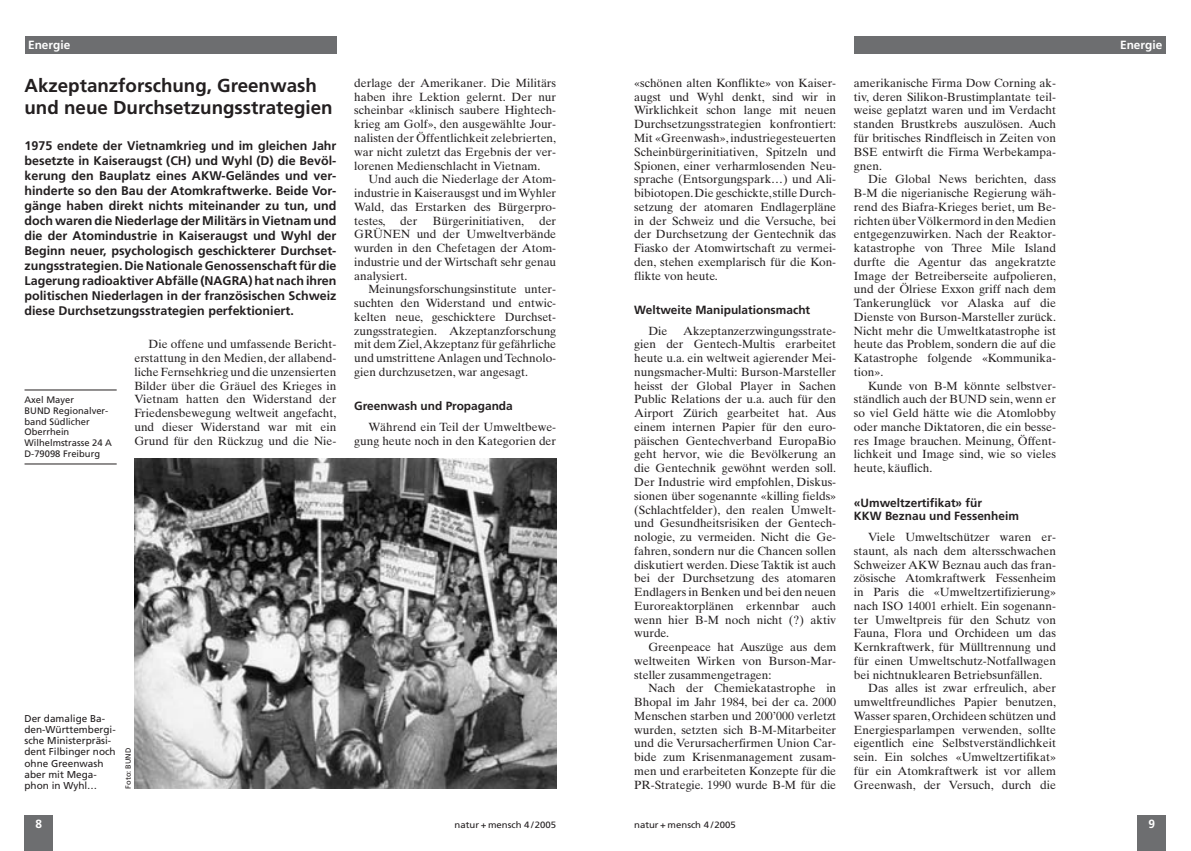
<style>
.page{position:relative;width:1191px;height:851px;background:#fff}
.page>*{position:absolute;margin:0;border:0;box-sizing:border-box;transform-origin:0 0}
.t1{font:700 18.75px/21.2px "Frutiger";color:#231f20}
.t2{font:700 12.5px/15px "Frutiger";color:#231f20;text-align:justify}
.t3{font:11.88px/13.8px "Times Ten";color:#231f20;text-align:justify}
.t4{font:700 11.88px/13.8px "Frutiger";color:#231f20}
.t5{font:700 11.88px "Frutiger";color:#fff}
.t6{font:10px/11.2px "Frutiger";color:#231f20}
.t7{font:9.38px/10.6px "Frutiger";color:#231f20}
.t8{font:9.12px "Frutiger";color:#231f20;scale:1.05 1}
.t9{font:7.5px "Frutiger";color:#231f20}
</style>
<div class="page">
<div style="left:1137px;top:815px;width:28px;height:35px;background:#6d6e70"></div>
<div style="left:854px;top:36px;width:311px;height:17px;background:#6d6e70"></div>
<div style="left:25px;top:815px;width:28px;height:35px;background:#6d6e70"></div>
<div style="left:25px;top:36px;width:311px;height:17px;background:#6d6e70"></div>
<hr style="left:25px;top:389px;width:92px;height:1px;background:#231f20">
<hr style="left:25px;top:463px;width:92px;height:1px;background:#231f20">
<img style="left:134px;top:458px;width:422px;height:330px">
<p class="t5" style="left:28px;top:40px;width:44px">Energie</p>
<h1 class="t1" style="left:25px;top:77px;width:309px">Akzeptanzforschung, Greenwash und neue Durchsetzungsstrategien</h1>
<p class="t2" style="left:25px;top:139px;width:313px">1975 endete der Vietnamkrieg und im gleichen Jahr besetzte in Kaiseraugst (CH) und Wyhl (D) die Bevöl&shy;kerung den Bauplatz eines AKW-Geländes und ver&shy;hinderte so den Bau der Atomkraftwerke. Beide Vor&shy;gänge haben direkt nichts miteinander zu tun, und doch waren die Niederlage der Militärs in Vietnam und die der Atomindustrie in Kaiseraugst und Wyhl der Beginn neuer, psychologisch geschickterer Durchset&shy;zungsstrategien. Die Nationale Genossenschaft für die Lagerung radioaktiver Abfälle (NAGRA) hat nach ihren politischen Niederlagen in der französischen Schweiz diese Durchsetzungsstrategien perfektioniert.</p>
<p class="t7" style="left:25px;top:395px;width:89px">Axel Mayer<br>BUND Regionalver&shy;band Südlicher<br>Oberrhein<br>Wilhelmstrasse 24 A<br>D-79098 Freiburg</p>
<p class="t3" style="left:134px;top:338px;width:203px;text-indent:14px">Die offene und umfassende Bericht&shy;erstattung in den Medien, der allabend&shy;liche Fernsehkrieg und die unzensierten Bilder über die Gräuel des Krieges in Vietnam hatten den Widerstand der Friedensbewegung weltweit angefacht, und dieser Widerstand war mit ein Grund für den Rückzug und die Nie-</p>
<p class="t3" style="left:354px;top:77px;width:203px">derlage der Amerikaner. Die Militärs haben ihre Lektion gelernt. Der nur scheinbar «klinisch saubere Hightech&shy;krieg am Golf», den ausgewählte Jour&shy;nalisten der Öffentlichkeit zelebrierten, war nicht zuletzt das Ergebnis der ver&shy;lorenen Medienschlacht in Vietnam.</p>
<p class="t3" style="left:354px;top:173px;width:203px;text-indent:14px">Und auch die Niederlage der Atom&shy;industrie in Kaiserausgst und im Wyhler Wald, das Erstarken des Bürgerpro&shy;testes, der</p>
<p class="t3" style="left:354px;top:215px;width:203px;text-indent:79px">Bürgerinitiativen, der GRÜNEN und der Umweltverbände wurden in den Chefetagen der Atom&shy;industrie und der Wirtschaft sehr genau analysiert.</p>
<p class="t3" style="left:354px;top:283px;width:203px;text-indent:14px">Meinungsforschungsinstitute unter&shy;suchten den Widerstand und entwic&shy;kelten neue, geschicktere Durchset&shy;zungsstrategien. Akzeptanzforschung mit dem Ziel,Akzeptanz für gefährliche und umstrittene Anlagen und Technolo&shy;gien durchzusetzen, war angesagt.</p>
<p class="t4" style="left:354px;top:400px;width:160px">Greenwash und Propaganda</p>
<p class="t3" style="left:354px;top:421px;width:203px;text-align:right">Während ein Teil der Umweltbewe&shy;gung heute noch in den Kategorien der</p>
<p class="t6" style="left:25px;top:713px;width:93px">Der damalige Ba&shy;den-Württembergi&shy;sche Ministerpräsi&shy;dent Filbinger noch ohne Greenwash aber mit Mega&shy;phon in Wyhl…</p>
<p class="t9" style="left:125px;top:788px;width:42px;rotate:-90deg">Foto: BUND</p>
<p class="t5" style="left:35px;top:819px;width:8px">8</p>
<p class="t8" style="left:454px;top:821px;width:98px">natur + mensch 4 /2005</p>
<p class="t3" style="left:634px;top:77px;width:203px">«schönen alten Konflikte» von Kaiser&shy;augst und Wyhl denkt, sind wir in Wirklichkeit schon lange mit neuen Durchsetzungsstrategien konfrontiert:<br>Mit «Greenwash», industriegesteuerten Scheinbürgerinitiativen, Spitzeln und Spionen, einer verharmlosenden Neu&shy;sprache (Entsorgungspark…) und Ali&shy;bibiotopen.Die geschickte,stille Durch&shy;setzung der atomaren Endlagerpläne in der Schweiz und die Versuche, bei der Durchsetzung der Gentechnik das Fiasko der Atomwirtschaft zu vermei&shy;den, stehen exemplarisch für die Kon&shy;flikte von heute.</p>
<p class="t4" style="left:634px;top:304px;width:177px">Weltweite Manipulationsmacht</p>
<p class="t3" style="left:648px;top:325px;width:21px">Die</p>
<p class="t3" style="left:634px;top:325px;width:203px;text-indent:49px">Akzeptanzerzwingungsstrate&shy;gien der Gentech-Multis erarbeitet heute u.a. ein weltweit agierender Mei&shy;nungsmacher-Multi: Burson-Marsteller heisst der Global Player in Sachen Public Relations der u.a. auch für den Airport Zürich gearbeitet hat. Aus einem internen Papier für den euro&shy;päischen Gentechverband EuropaBio geht hervor, wie die Bevölkerung an die Gentechnik gewöhnt werden soll.<br>Der Industrie wird empfohlen, Diskus&shy;sionen über sogenannte «killing fields» (Schlachtfelder), den realen Umwelt&shy;und Gesundheitsrisiken der Gentech&shy;nologie, zu vermeiden. Nicht die Ge&shy;fahren, sondern nur die Chancen sollen diskutiert werden. Diese Taktik ist auch bei der Durchsetzung des atomaren Endlagers in Benken und bei den neuen Euroreaktorplänen erkennbar auch wenn hier B-M noch nicht (?) aktiv wurde.</p>
<p class="t3" style="left:634px;top:641px;width:203px;text-indent:14px">Greenpeace hat Auszüge aus dem weltweiten Wirken von Burson-Mar&shy;steller zusammengetragen:</p>
<p class="t3" style="left:634px;top:682px;width:203px;text-indent:14px">Nach der Chemiekatastrophe in Bhopal im Jahr 1984, bei der ca. 2000<br>Menschen starben und 200’000 verletzt wurden, setzten sich B-M-Mitarbeiter und die Verursacherfirmen Union Car&shy;bide zum Krisenmanagement zusam&shy;men und erarbeiteten Konzepte für die PR-Strategie. 1990 wurde B-M für die</p>
<p class="t3" style="left:854px;top:77px;width:203px">amerikanische Firma Dow Corning ak&shy;tiv, deren Silikon-Brustimplantate teil&shy;weise geplatzt waren und im Verdacht standen Brustkrebs auszulösen. Auch für britisches Rindfleisch in Zeiten von BSE entwirft die Firma Werbekampa&shy;gnen.</p>
<p class="t3" style="left:854px;top:173px;width:203px;text-indent:14px">Die Global News berichten, dass B-M die nigerianische Regierung wäh&shy;rend des Biafra-Krieges beriet, um Be&shy;richten über Völkermord in den Medien entgegenzuwirken. Nach der Reaktor&shy;katastrophe von Three Mile Island durfte die Agentur das angekratzte Image der Betreiberseite aufpolieren, und der Ölriese Exxon griff nach dem Tankerunglück vor Alaska auf die Dienste von Burson-Marsteller zurück.<br>Nicht mehr die Umweltkatastrophe ist heute das Problem, sondern die auf die Katastrophe folgende «Kommunika&shy;tion».</p>
<p class="t3" style="left:854px;top:380px;width:203px;text-indent:14px">Kunde von B-M könnte selbstver&shy;ständlich auch der BUND sein, wenn er so viel Geld hätte wie die Atomlobby oder manche Diktatoren, die ein besse&shy;res Image brauchen. Meinung, Öffent&shy;lichkeit und Image sind, wie so vieles heute, käuflich.</p>
<p class="t4" style="left:854px;top:496px;width:166px">«Umweltzertifikat» für<br>KKW Beznau und Fessenheim</p>
<p class="t3" style="left:854px;top:531px;width:203px;text-indent:14px">Viele Umweltschützer waren er&shy;staunt, als nach dem altersschwachen Schweizer AKW Beznau auch das fran&shy;zösische Atomkraftwerk Fessenheim in Paris die «Umweltzertifizierung» nach ISO 14001 erhielt. Ein sogenann&shy;ter Umweltpreis für den Schutz von Fauna, Flora und Orchideen um das Kernkraftwerk, für Mülltrennung und für einen Umweltschutz-Notfallwagen bei nichtnuklearen Betriebsunfällen.</p>
<p class="t3" style="left:854px;top:682px;width:203px;text-indent:14px">Das alles ist zwar erfreulich, aber umweltfreundliches Papier benutzen, Wasser sparen, Orchideen schützen und Energiesparlampen verwenden, sollte eigentlich eine Selbstverständlichkeit sein. Ein solches «Umweltzertifikat» für ein Atomkraftwerk ist vor allem Greenwash, der Versuch, durch die</p>
<p class="t5" style="left:1120px;top:40px;width:44px">Energie</p>
<p class="t8" style="left:634px;top:821px;width:98px">natur + mensch 4 /2005</p>
<p class="t5" style="left:1148px;top:819px;width:8px">9</p>
</div>
